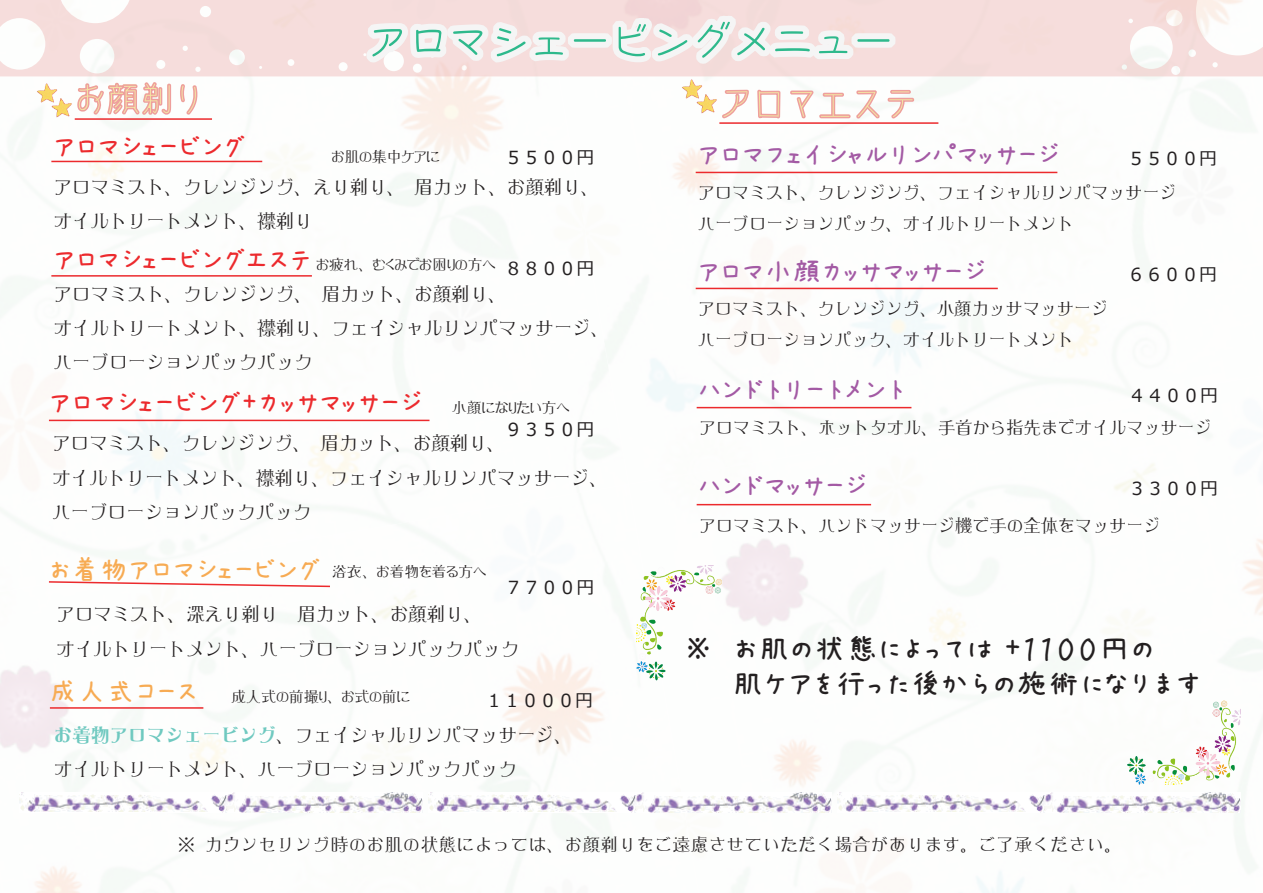
<style>
.page{position:relative;width:1263px;height:893px;background:#fff}
.page>*{position:absolute;margin:0;border:0;box-sizing:border-box;transform-origin:0 0}
.t1{font:33px "cinecaption";color:#f4e5a3}
.t2{font:31.5px/34.5px "AP Japanesefont";color:#231f20}
.t3{font:28.5px "AP Japanesefont";color:#a35aa4}
.t4{font:28.5px "AP Japanesefont";color:#ec2a2d}
.t5{font:28.5px "AP Japanesefont";color:#f7ab53}
.t6{font:19.5px/34.2px "DF Yu Ga So W3 WIN RKSJ H";letter-spacing:-.05em;color:#231f20}
.t7{font:18px/31.5px "DF Yu Ga So W3 WIN RKSJ H";letter-spacing:-.05em;color:#231f20}
.t8{font:18px "DF Yu Ga So W3 WIN RKSJ H";color:#231f20}
.t9{font:18px "Meiryo";color:#231f20}
.t10{font:15px "DF Yu Ga So W3 WING RKSJ H";color:#231f20}
.s1{font-family:"DF Yu Ga So W7 WIN RKSJ H";color:#6fc9c0}
</style>
<div class="page">
<img style="left:645px;top:358px;width:618px;height:535px">
<img style="left:0;top:484px;width:730px;height:409px">
<svg style="left:0;top:0;width:1263px;height:76px;background:#f6e1e0"></svg>
<div style="left:568px;top:33px;width:44px;height:15px;border:12px solid #f5f5f5"></div>
<div style="left:851px;top:33px;width:44px;height:15px;border:12px solid #f5f5f5"></div>
<svg style="left:356px;top:11px;width:220px;height:61px"></svg>
<hr style="left:574px;top:39px;width:32px;height:3px;background:#2eb98c">
<hr style="left:857px;top:39px;width:32px;height:3px;background:#2eb98c">
<svg style="left:77px;top:81px;width:95px;height:35px"></svg>
<svg style="left:180px;top:83px;width:18px;height:32px"></svg>
<hr style="left:75px;top:118px;width:137px;height:2px;background:#ec2a2d">
<img style="left:20px;top:792px;width:402px;height:20px">
<img style="left:429px;top:792px;width:402px;height:20px">
<img style="left:838px;top:792px;width:402px;height:20px">
<img style="left:35px;top:82px;width:38px;height:37px">
<svg style="left:602px;top:5px;width:278px;height:314px"></svg>
<svg style="left:887px;top:89px;width:28px;height:30px"></svg>
<hr style="left:719px;top:122px;width:219px;height:2px;background:#ec2a2d">
<hr style="left:696px;top:172px;width:361px;height:1px;background:#ec2a2d">
<hr style="left:696px;top:288px;width:302px;height:1px;background:#ec2a2d">
<hr style="left:697px;top:407px;width:214px;height:1px;background:#ec2a2d">
<hr style="left:697px;top:504px;width:174px;height:1px;background:#ec2a2d">
<img style="left:680px;top:77px;width:38px;height:38px">
<hr style="left:50px;top:707px;width:153px;height:2px;background:#ec2a2d">
<svg style="left:47px;top:580px;width:284px;height:8px"></svg>
<hr style="left:49px;top:420px;width:380px;height:1px;background:#ec2a2d">
<hr style="left:51px;top:275px;width:261px;height:2px;background:#ec2a2d">
<hr style="left:51px;top:161px;width:211px;height:1px;background:#ec2a2d">
<img style="left:636px;top:565px;width:202px;height:152px">
<img style="left:1092px;top:586px;width:148px;height:198px">
<h1 class="t1" style="left:74px;top:81px;width:133px">お顔剃り</h1>
<h3 class="t4" style="left:53px;top:133px;width:215px">アロマシェービング　</h3>
<p class="t6" style="left:53px;top:170px;width:548px">アロマミスト、クレンジング、えり剃り、　眉カット、お顔剃り、オイルトリートメント、襟剃り</p>
<p class="t10" style="left:332px;top:149px;width:109px">お肌の集中ケアに</p>
<p class="t9" style="left:504px;top:145px;width:91px">５５００円</p>
<h3 class="t4" style="left:53px;top:245px;width:260px">アロマシェービングエステ</h3>
<p class="t10" style="left:316px;top:257px;width:181px">お疲れ、むくみでお困りの方へ</p>
<p class="t9" style="left:504px;top:256px;width:91px">８８００円</p>
<p class="t6" style="left:53px;top:276px;width:558px">アロマミスト、クレンジング、　眉カット、お顔剃り、<br>オイルトリートメント、襟剃り、フェイシャルリンパマッサージ、ハーブローションパックパック</p>
<h3 class="t4" style="left:49px;top:388px;width:375px">アロマシェービング＋カッサマッサージ</h3>
<p class="t10" style="left:452px;top:400px;width:119px">小顔になりたい方へ</p>
<p class="t9" style="left:504px;top:416px;width:91px">９３５０円</p>
<p class="t6" style="left:52px;top:426px;width:558px">アロマミスト、クレンジング、　眉カット、お顔剃り、<br>オイルトリートメント、襟剃り、フェイシャルリンパマッサージ、ハーブローションパックパック</p>
<h3 class="t5" style="left:49px;top:556px;width:273px">お着物アロマシェービング</h3>
<p class="t6" style="left:56px;top:597px;width:466px">アロマミスト、深えり剃り　眉カット、お顔剃り、<br>オイルトリートメント、ハーブローションパックパック</p>
<p class="t10" style="left:332px;top:564px;width:156px">浴衣、お着物を着る方へ</p>
<p class="t9" style="left:504px;top:575px;width:91px">７７００円</p>
<h3 class="t5" style="left:49px;top:678px;width:151px">成人式コース</h3>
<p class="t6" style="left:53px;top:718px;width:521px"><span class="s1">お着物アロマシェービング</span>、フェイシャルリンパマッサージ、オイルトリートメント、ハーブローションパックパック</p>
<p class="t10" style="left:231px;top:690px;width:180px">成人式の前撮り、お式の前に</p>
<p class="t9" style="left:485px;top:688px;width:109px">１１０００円</p>
<h1 class="t1" style="left:719px;top:85px;width:199px">アロマエステ</h1>
<h3 class="t3" style="left:697px;top:141px;width:364px">アロマフェイシャルリンパマッサージ</h3>
<p class="t7" style="left:697px;top:177px;width:481px">アロマミスト、クレンジング、フェイシャルリンパマッサージハーブローションパック、オイルトリートメント</p>
<p class="t9" style="left:1127px;top:146px;width:91px">５５００円</p>
<h3 class="t3" style="left:697px;top:258px;width:290px">アロマ小顔カッサマッサージ</h3>
<p class="t9" style="left:1127px;top:262px;width:91px">６６００円</p>
<p class="t7" style="left:697px;top:292px;width:413px">アロマミスト、クレンジング、小顔カッサマッサージハーブローションパック、オイルトリートメント</p>
<h3 class="t3" style="left:698px;top:376px;width:209px">ハンドトリートメント</h3>
<p class="t9" style="left:1128px;top:383px;width:91px">４４００円</p>
<p class="t7" style="left:698px;top:412px;width:515px">アロマミスト、ホットタオル、手首から指先までオイルマッサージ</p>
<h3 class="t3" style="left:698px;top:471px;width:170px">ハンドマッサージ</h3>
<p class="t9" style="left:1128px;top:476px;width:91px">３３００円</p>
<p class="t7" style="left:698px;top:510px;width:464px">アロマミスト、ハンドマッサージ機で手の全体をマッサージ</p>
<h2 class="t2" style="left:686px;top:631px;width:517px">※　お肌の状態によっては ＋１１００円の<br>　　肌ケアを行った後からの施術になります</h2>
<p class="t8" style="left:177px;top:835px;width:947px">※ カウンセリング時のお肌の状態によっては、お顔剃りをご遠慮させていただく場合があります。ご了承ください。</p>
</div>
